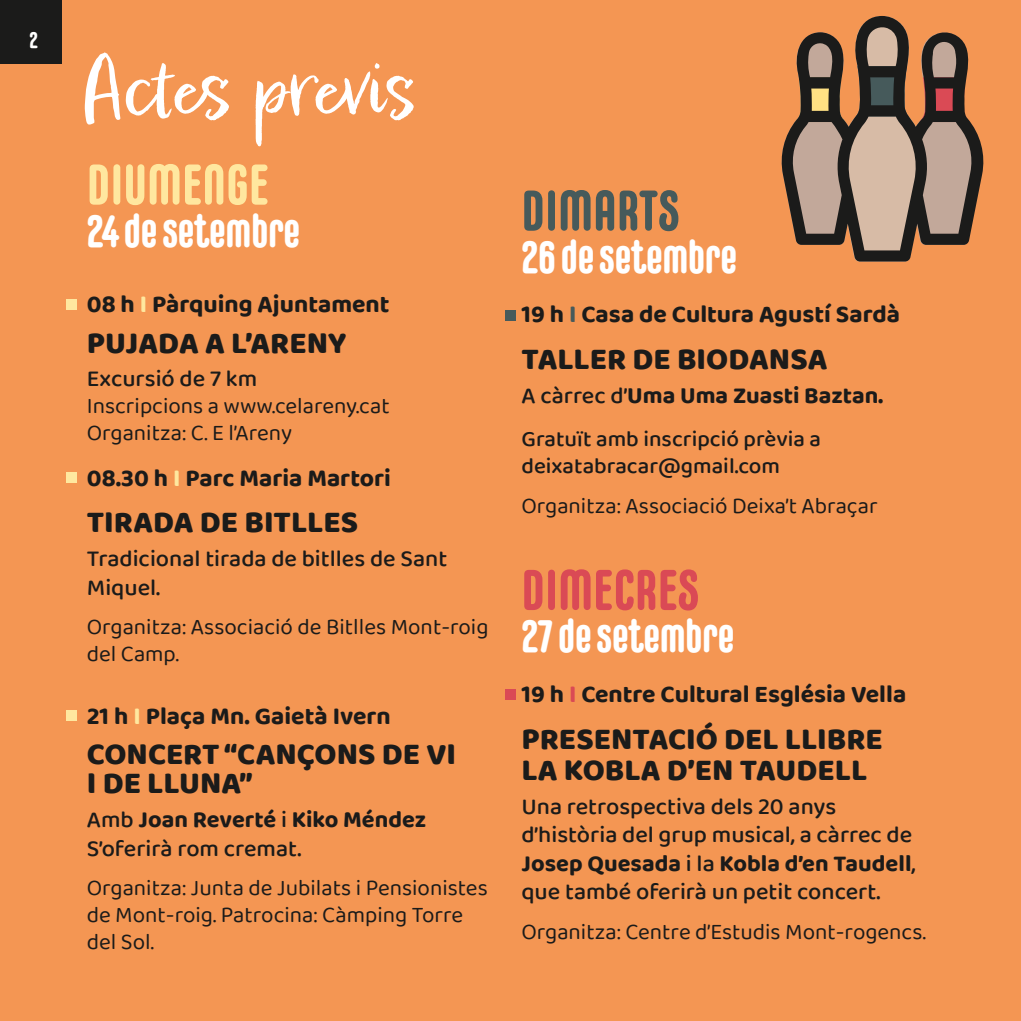
<style>
.page{position:relative;width:1021px;height:1021px;background:#fff}
.page>*{position:absolute;margin:0;border:0;box-sizing:border-box;transform-origin:0 0}
.t1{font:78.75px "Epicursive Script";color:#fff}
.t2{font:700 56.25px "Carl Marx";color:#da4a55}
.t3{font:700 56.25px "Carl Marx";color:#ffe79f}
.t4{font:700 56.25px "Carl Marx";color:#465a5b}
.t5{font:700 45px "Carl Marx";color:#fff}
.t6{font:800 31.5px/31.5px "Baloo 2";color:#1b1b1a}
.t7{font:700 24.75px "Baloo 2";color:#1b1b1a}
.t8{font:500 23.62px/28.3px "Baloo 2";color:#1b1b1a}
.t9{font:700 23.62px "Baloo 2";color:#1b1b1a}
.t10{font:22.5px/27px "Baloo 2";color:#1b1b1a}
.t11{font:500 22.5px/27px "Baloo 2";color:#1b1b1a}
.t12{font:700 22.5px "Carl Marx";color:#fff}
.s1{color:#ffe89f}
.s2{font-weight:700}
.s3{color:#465a5b}
.s4{font-weight:500}
.s5{color:#da4a55}
</style>
<div class="page">
<div style="left:0;top:0;width:1020px;height:1020px;background:#f49653"></div>
<div style="left:66px;top:299px;width:11px;height:10px;background:#ffe89f"></div>
<div style="left:66px;top:472px;width:11px;height:10px;background:#ffe89f"></div>
<div style="left:505px;top:311px;width:10px;height:10px;background:#465a5b"></div>
<div style="left:505px;top:688px;width:10px;height:11px;background:#da4a55"></div>
<div style="left:66px;top:710px;width:11px;height:11px;background:#ffe89f"></div>
<svg style="left:781px;top:16px;width:203px;height:245px"></svg>
<div style="left:0;top:0;width:62px;height:64px;background:#1b1b1a"></div>
<p class="t12" style="left:29px;top:27px;width:10px">2</p>
<h1 class="t1" style="left:81px;top:38px;width:338px">Actes previs</h1>
<h2 class="t3" style="left:87px;top:153px;width:184px">DIUMENGE</h2>
<h3 class="t5" style="left:87px;top:206px;width:215px">24 de setembre</h3>
<p class="t7" style="left:87px;top:289px;width:304px">08 h <span class="s1">I</span> Pàrquing Ajuntament</p>
<h3 class="t6" style="left:87px;top:326px;width:261px">PUJADA A L’ARENY</h3>
<p class="t8" style="left:87px;top:366px;width:172px">Excursió de 7 km</p>
<p class="t10" style="left:87px;top:394px;width:304px">Inscripcions a www.celareny.cat<br>Organitza: C. E l’Areny</p>
<p class="t7" style="left:87px;top:462px;width:306px">08.30 h <span class="s1">I</span> Parc Maria Martori</p>
<h3 class="t6" style="left:87px;top:506px;width:273px">TIRADA DE BITLLES</h3>
<p class="t8" style="left:87px;top:545px;width:362px">Tradicional tirada de bitlles de Sant<br>Miquel.</p>
<p class="t10" style="left:87px;top:614px;width:403px">Organitza: Associació de Bitlles Mont-roig del Camp.</p>
<p class="t7" style="left:87px;top:700px;width:305px">21 h <span class="s1">I</span> Plaça Mn. Gaietà Ivern</p>
<h3 class="t6" style="left:87px;top:738px;width:370px;line-height:29.2px">CONCERT “CANÇONS DE VI<br>I DE LLUNA”</h3>
<p class="t8" style="left:87px;top:806px;width:341px">Amb <span class="s2">Joan Reverté</span> i <span class="s2">Kiko Méndez<br></span>S’oferirà rom cremat.</p>
<p class="t10" style="left:87px;top:875px;width:402px">Organitza: Junta de Jubilats i Pensionistes de Mont-roig. Patrocina: Càmping Torre del Sol.</p>
<h2 class="t4" style="left:521px;top:179px;width:160px">DIMARTS</h2>
<h3 class="t5" style="left:521px;top:232px;width:217px">26 de setembre</h3>
<p class="t7" style="left:521px;top:299px;width:380px">19 h <span class="s3">I</span> Casa de Cultura Agustí Sardà</p>
<h3 class="t6" style="left:521px;top:343px;width:307px">TALLER DE BIODANSA</h3>
<p class="t9" style="left:521px;top:381px;width:363px"><span class="s4">A càrrec d’</span>Uma Uma Zuasti Baztan.</p>
<p class="t11" style="left:521px;top:426px;width:301px">Gratuït amb inscripció prèvia a deixatabracar@gmail.com</p>
<p class="t10" style="left:521px;top:493px;width:358px">Organitza: Associació Deixa’t Abraçar</p>
<h2 class="t2" style="left:521px;top:558px;width:179px">DIMECRES</h2>
<h3 class="t5" style="left:521px;top:611px;width:214px">27 de setembre</h3>
<p class="t7" style="left:521px;top:678px;width:386px">19 h <span class="s5">I</span> Centre Cultural Església Vella</p>
<h3 class="t6" style="left:521px;top:722px;width:363px">PRESENTACIÓ DEL LLIBRE<br>LA KOBLA D’EN TAUDELL</h3>
<p class="t8" style="left:521px;top:793px;width:395px">Una retrospectiva dels 20 anys d’història del grup musical, a càrrec de <span class="s2">Josep Quesada</span> i la <span class="s2">Kobla d’en Taudell</span>, que també oferirà un petit concert.</p>
<p class="t10" style="left:521px;top:919px;width:406px">Organitza: Centre d’Estudis Mont-rogencs.</p>
</div>
